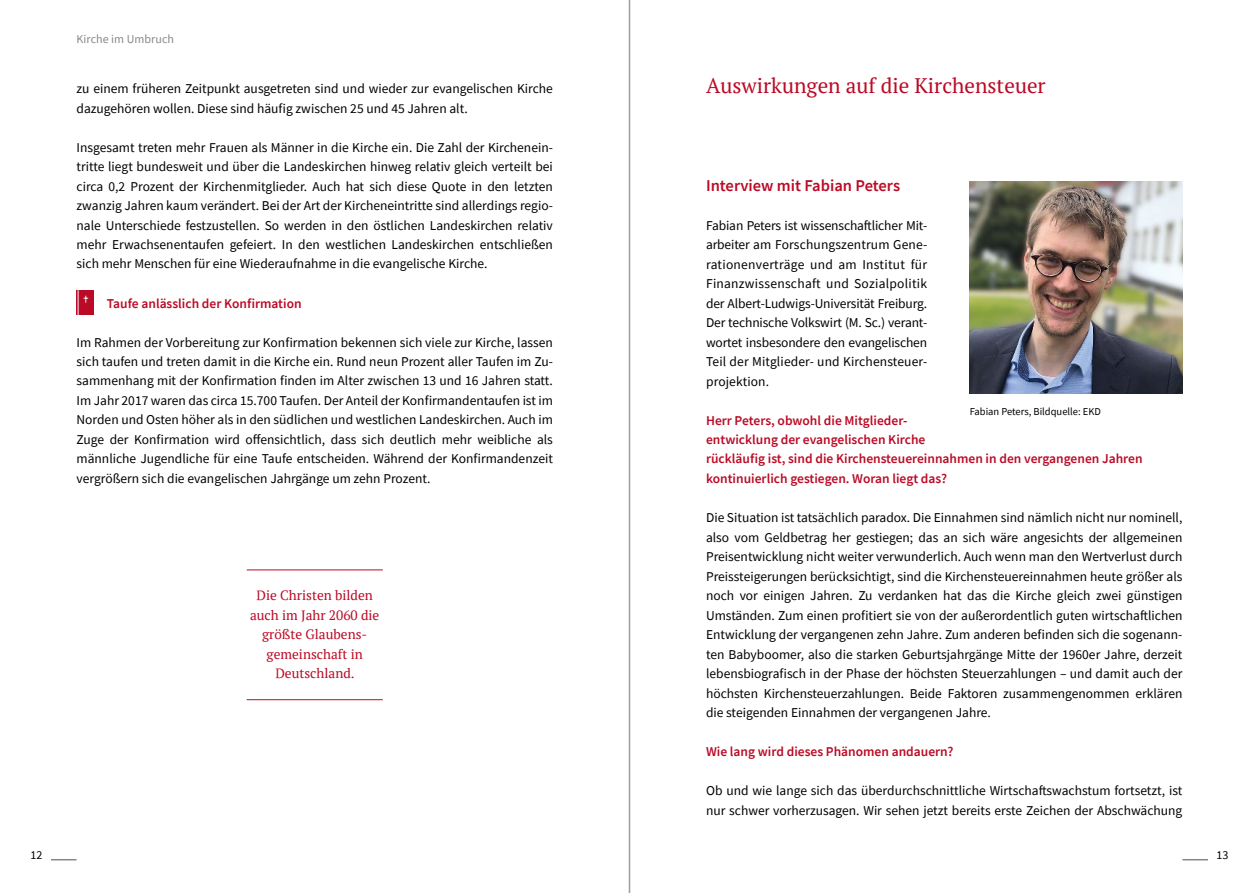
<style>
.page{position:relative;width:1259px;height:893px;background:#fff}
.page>*{position:absolute;margin:0;border:0;box-sizing:border-box;transform-origin:0 0}
.t1{font:21px "PT Serif";color:#bb0a25}
.t2{font:600 16.5px "Source Sans Pro";color:#bb0a25}
.Fließtext{font:13.5px/19.5px "Source Sans Pro";color:#000;text-align:justify}
.t3{font:600 13.5px/19.5px "Source Sans Pro";color:#bb0a25}
.t4{font:13.5px/19.5px "PT Serif";color:#bb0a25;text-align:center}
.t5{font:12px "Source Sans Pro";letter-spacing:.005em;color:#878786}
.t6{font:12px "Source Sans Pro";color:#000}
.t7{font:10.5px "Source Sans Pro";color:#000}
</style>
<div class="page">
<svg style="left:1182px;top:859px;width:26px;height:1px"></svg>
<svg style="left:51px;top:859px;width:26px;height:1px"></svg>
<img style="left:969px;top:181px;width:213px;height:213px">
<hr style="left:247px;top:569px;width:136px;height:1px;background:#bb0a25">
<hr style="left:247px;top:699px;width:136px;height:1px;background:#bb0a25">
<div style="left:77px;top:290px;width:17px;height:25px;background:#bb0a25"></div>
<svg style="left:78px;top:290px;width:10px;height:25px"></svg>
<hr style="left:629px;top:0;width:1px;height:893px;background:#9c9d9d">
<p class="t5" style="left:77px;top:31px;width:99px">Kirche im Umbruch</p>
<p class="Fließtext" style="left:77px;top:79px;width:478px">zu einem früheren Zeitpunkt ausgetreten sind und wieder zur evangelischen Kirche dazugehören wollen. Diese sind häufig zwischen 25 und 45 Jahren alt.</p>
<p class="Fließtext" style="left:77px;top:137px;width:478px">Insgesamt treten mehr Frauen als Männer in die Kirche ein. Die Zahl der Kirchenein&shy;tritte liegt bundesweit und über die Landeskirchen hinweg relativ gleich verteilt bei circa 0,2 Prozent der Kirchenmitglieder. Auch hat sich diese Quote in den letzten zwanzig Jahren kaum verändert. Bei der Art der Kircheneintritte sind allerdings regio&shy;nale Unterschiede festzustellen. So werden in den östlichen Landeskirchen relativ mehr Erwachsenentaufen gefeiert. In den westlichen Landeskirchen entschließen sich mehr Menschen für eine Wiederaufnahme in die evangelische Kirche.</p>
<h3 class="t3" style="left:107px;top:293px;width:196px">Taufe anlässlich der Konfirmation</h3>
<p class="Fließtext" style="left:77px;top:332px;width:478px">Im Rahmen der Vorbereitung zur Konfirmation bekennen sich viele zur Kirche, lassen sich taufen und treten damit in die Kirche ein. Rund neun Prozent aller Taufen im Zu&shy;sammenhang mit der Konfirmation finden im Alter zwischen 13 und 16 Jahren statt.<br>Im Jahr 2017 waren das circa 15.700 Taufen. Der Anteil der Konfirmandentaufen ist im Norden und Osten höher als in den südlichen und westlichen Landeskirchen. Auch im Zuge der Konfirmation wird offensichtlich, dass sich deutlich mehr weibliche als männliche Jugendliche für eine Taufe entscheiden. Während der Konfirmandenzeit vergrößern sich die evangelischen Jahrgänge um zehn Prozent.</p>
<p class="t4" style="left:250px;top:585px;width:131px">Die Christen bilden auch im Jahr 2060 die größte Glaubens&shy;gemeinschaft in<br>Deutschland.</p>
<h1 class="t1" style="left:706px;top:72px;width:341px">Auswirkungen auf die Kirchensteuer</h1>
<h2 class="t2" style="left:706px;top:175px;width:196px">Interview mit Fabian Peters</h2>
<p class="Fließtext" style="left:706px;top:215px;width:223px">Fabian Peters ist wissenschaftlicher Mit&shy;arbeiter am Forschungszentrum Gene&shy;rationenverträge und am Institut für Finanzwissenschaft und Sozialpolitik der Albert-Ludwigs-Universität Freiburg.<br>Der technische Volkswirt (M. Sc.) verant&shy;wortet insbesondere den evangelischen Teil der Mitglieder- und Kirchensteuer&shy;projektion.</p>
<h3 class="t3" style="left:706px;top:410px;width:438px">Herr Peters, obwohl die Mitglieder-<br>entwicklung der evangelischen Kirche<br>rückläufig ist, sind die Kirchensteuereinnahmen in den vergangenen Jahren kontinuierlich gestiegen. Woran liegt das?</h3>
<p class="Fließtext" style="left:706px;top:508px;width:478px">Die Situation ist tatsächlich paradox. Die Einnahmen sind nämlich nicht nur nominell, also vom Geldbetrag her gestiegen; das an sich wäre angesichts der allgemeinen Preisentwicklung nicht weiter verwunderlich. Auch wenn man den Wertverlust durch Preissteigerungen berücksichtigt, sind die Kirchensteuereinnahmen heute größer als noch vor einigen Jahren. Zu verdanken hat das die Kirche gleich zwei günstigen Umständen. Zum einen profitiert sie von der außerordentlich guten wirtschaftlichen Entwicklung der vergangenen zehn Jahre. Zum anderen befinden sich die sogenann&shy;ten Babyboomer, also die starken Geburtsjahrgänge Mitte der 1960er Jahre, derzeit lebensbiografisch in der Phase der höchsten Steuerzahlungen – und damit auch der höchsten Kirchensteuerzahlungen. Beide Faktoren zusammengenommen erklären die steigenden Einnahmen der vergangenen Jahre.</p>
<h3 class="t3" style="left:706px;top:742px;width:249px">Wie lang wird dieses Phänomen andauern?</h3>
<p class="Fließtext" style="left:706px;top:781px;width:478px">Ob und wie lange sich das überdurchschnittliche Wirtschaftswachstum fortsetzt, ist nur schwer vorherzusagen. Wir sehen jetzt bereits erste Zeichen der Abschwächung</p>
<p class="t7" style="left:969px;top:404px;width:133px">Fabian Peters, Bildquelle: EKD</p>
<p class="t6" style="left:31px;top:848px;width:13px">12</p>
<p class="t6" style="left:1216px;top:848px;width:13px">13</p>
</div>
